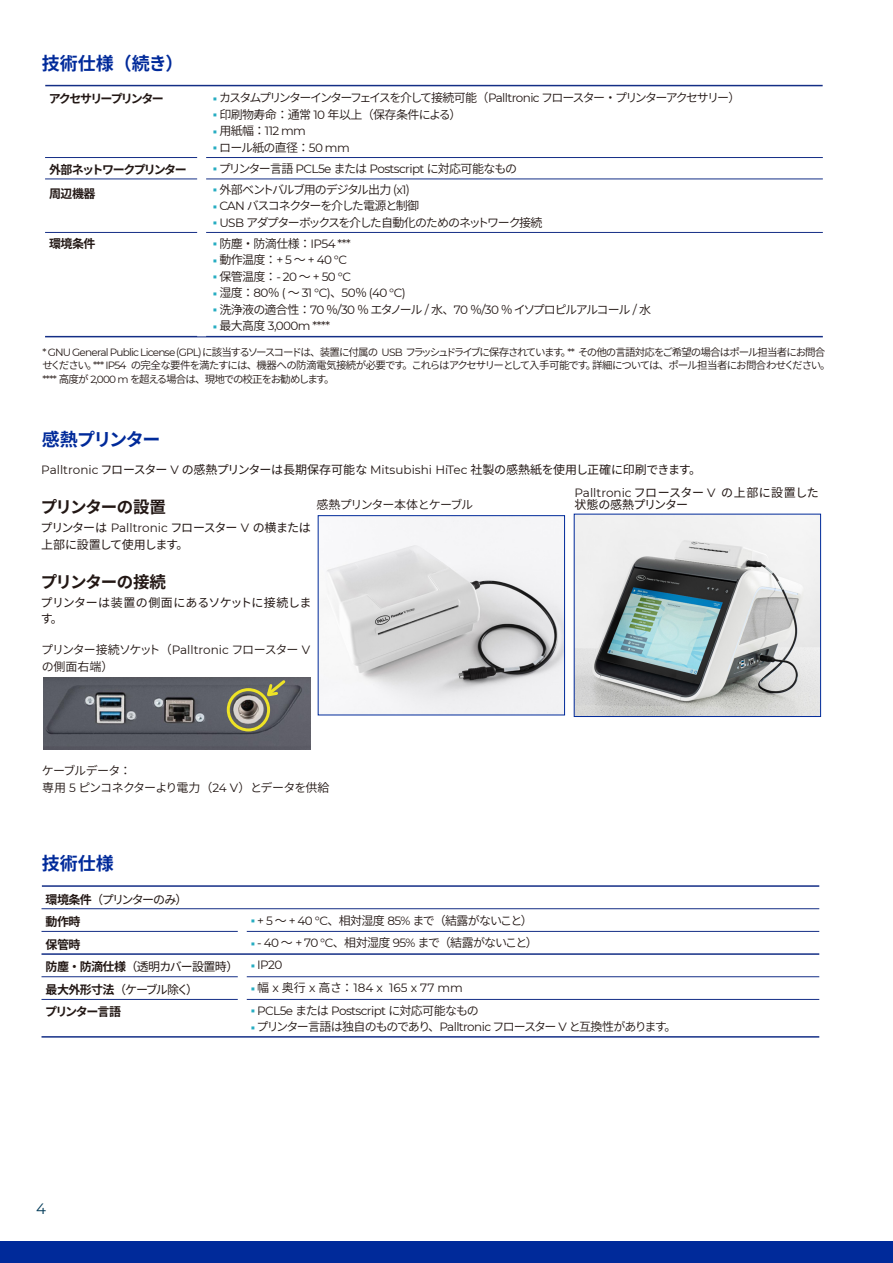
<style>
.page{position:relative;width:893px;height:1263px;background:#fff}
.page>*{position:absolute;margin:0;border:0;box-sizing:border-box;transform-origin:0 0}
.t1{font:700 18px "Source Han Sans JP";color:#002a9a}
.t2{font:700 18px "Source Han Sans JP";letter-spacing:-.07em;color:#002a9a}
.t3{font:700 16.5px "Source Han Sans JP";letter-spacing:-.07em;color:#221714}
.t4{font:15px "Montserrat";color:#003a58}
.t5{font:12px "Source Han Sans JP";letter-spacing:-.105em;color:#221714}
.t6{font:12px/16.5px "Source Han Sans JP";letter-spacing:-.025em;color:#221714}
.t7{font:12px "Montserrat";letter-spacing:-.05em;color:#221714}
.t8{font:700 12px/22.5px "Source Han Sans JP";letter-spacing:-.06em;color:#221714}
.t9{font:12px "Source Han Sans JP";letter-spacing:-.06em;color:#221714}
.t10{font:12px "Source Han Sans JP";letter-spacing:-.145em;color:#221714}
.t11{font:12px/16.5px "Source Han Sans";letter-spacing:-.085em;color:#221714}
.t12{font:12px/16.5px "Source Han Sans JP";letter-spacing:-.08em;color:#221714}
.t13{font:12px "Source Han Sans JP";letter-spacing:-.075em;color:#221714}
.t14{font:12px/16.5px "Source Han Sans";letter-spacing:-.065em;color:#221714}
.t15{font:12px "Source Han Sans JP";letter-spacing:-.05em;color:#221714}
.t16{font:700 12px/24.2px "Source Han Sans JP";letter-spacing:-.12em;color:#221714}
.t17{font:12px "Montserrat";color:#221714}
.t18{font:12px "Source Han Sans JP";letter-spacing:-.065em;color:#221714}
.t19{font:700 12px "Source Han Sans JP";letter-spacing:-.145em;color:#221714}
.t20{font:10.5px/13.5px "Source Han Sans JP";letter-spacing:-.095em;color:#221714}
.s1{font-family:"Montserrat";font-size:7.5px;color:#27adc2}
.s2{font-family:"Montserrat"}
.s3{font-size:7.5px;color:#27adc2}
.s4{font-family:"Source Han Sans JP"}
.s5{font-weight:400}
</style>
<div class="page">
<div style="left:0;top:1241px;width:893px;height:22px;background:#002a9a"></div>
<hr style="left:45px;top:85px;width:778px;height:1px;background:#142e86">
<hr style="left:45px;top:157px;width:778px;height:1px;background:#142e86">
<hr style="left:45px;top:179px;width:778px;height:1px;background:#142e86">
<hr style="left:45px;top:232px;width:778px;height:1px;background:#142e86">
<hr style="left:45px;top:336px;width:778px;height:1px;background:#142e86">
<div style="left:197px;top:94px;width:9px;height:242px;background:#fff"></div>
<img style="left:323px;top:517px;width:240px;height:196px">
<img style="left:576px;top:516px;width:243px;height:199px">
<img style="left:43px;top:678px;width:268px;height:71px">
<div style="left:318px;top:515px;width:247px;height:200px;border:1px solid #002a9a"></div>
<div style="left:574px;top:514px;width:247px;height:203px;border:1px solid #002a9a"></div>
<div style="left:227px;top:688px;width:43px;height:43px;border:3px solid #eee326;border-radius:50%"></div>
<svg style="left:263px;top:677px;width:25px;height:25px"></svg>
<hr style="left:42px;top:885px;width:777px;height:2px;background:#142e86">
<hr style="left:42px;top:908px;width:777px;height:1px;background:#142e86">
<hr style="left:42px;top:931px;width:777px;height:1px;background:#142e86">
<hr style="left:42px;top:976px;width:777px;height:1px;background:#142e86">
<hr style="left:42px;top:953px;width:777px;height:2px;background:#142e86">
<div style="left:238px;top:917px;width:9px;height:32px;background:#fff"></div>
<hr style="left:42px;top:999px;width:777px;height:1px;background:#142e86">
<hr style="left:42px;top:1036px;width:777px;height:1px;background:#142e86">
<div style="left:238px;top:967px;width:9px;height:48px;background:#fff"></div>
<h1 class="t1" style="left:42px;top:53px;width:143px">技術仕様（続き）</h1>
<p class="t19" style="left:49px;top:92px;width:117px">アクセサリープリンター</p>
<p class="t16" style="left:49px;top:158px;width:139px">外部ネットワークプリンター周辺機器</p>
<p class="t16" style="left:49px;top:232px;width:48px">環境条件</p>
<p class="t10" style="left:213px;top:91px;width:529px"><span class="s1">■</span> カスタムプリンターインターフェイスを介して接続可能（<span class="s2">Palltronic</span> フロースター・プリンターアクセサリー）</p>
<p class="t15" style="left:213px;top:108px;width:250px"><span class="s1">■</span> 印刷物寿命：通常 <span class="s2">10</span> 年以上（保存条件による）</p>
<p class="t7" style="left:213px;top:123px;width:95px"><span class="s3">■</span> <span class="s4">用紙幅：</span>112 mm</p>
<p class="t18" style="left:213px;top:141px;width:138px"><span class="s1">■</span> ロール紙の直径：<span class="s2">50 mm</span></p>
<p class="t13" style="left:213px;top:162px;width:306px"><span class="s1">■</span> プリンター言語 <span class="s2">PCL5e</span> または <span class="s2">Postscript</span> に対応可能なもの</p>
<p class="t5" style="left:213px;top:182px;width:199px"><span class="s1">■</span> 外部ベントバルブ用のデジタル出力 (<span class="s2">x1</span>)</p>
<p class="t5" style="left:213px;top:199px;width:208px"><span class="s1">■</span> <span class="s2">CAN</span> バスコネクターを介した電源と制御</p>
<p class="t5" style="left:213px;top:215px;width:331px"><span class="s1">■</span> <span class="s2">USB</span> アダプターボックスを介した自動化のためのネットワーク接続</p>
<p class="t5" style="left:213px;top:236px;width:139px"><span class="s1">■</span> 防塵・防滴仕様：<span class="s2">IP54 ***</span></p>
<p class="t7" style="left:213px;top:252px;width:136px"><span class="s3">■</span> <span class="s4">動作温度：</span>+ 5 <span class="s4">～</span> + 40 °C</p>
<p class="t7" style="left:213px;top:268px;width:140px"><span class="s3">■</span> <span class="s4">保管温度：</span>- 20 <span class="s4">～</span> + 50 °C</p>
<p class="t7" style="left:213px;top:285px;width:194px"><span class="s3">■</span> <span class="s4">湿度：</span>80<span class="s4">％</span> ( <span class="s4">～</span> 31 °C)<span class="s4">、</span>50<span class="s4">％</span> (40 °C)</p>
<p class="t5" style="left:213px;top:302px;width:440px"><span class="s1">■</span> 洗浄液の適合性：<span class="s2">70</span> ％<span class="s2">/30</span> ％ エタノール <span class="s2">/</span> 水、<span class="s2">70</span> ％<span class="s2">/30</span> ％ イソプロピルアルコール <span class="s2">/</span> 水</p>
<p class="t7" style="left:213px;top:318px;width:119px"><span class="s3">■</span> <span class="s4">最大高度</span> 3,000m ****</p>
<p class="t20" style="left:42px;top:346px;width:790px"><span class="s2">* GNU General Public License</span> (<span class="s2">GPL</span>) に該当するソースコードは、装置に付属の <span class="s2">USB</span> フラッシュドライブに保存されています。<span class="s2">**</span> その他の言語対応をご希望の場合はポール担当者にお問合せください。<span class="s2">*** IP54</span> の完全な要件を満たすには、機器への防滴電気接続が必要です。これらはアクセサリーとして入手可能です。詳細については、ポール担当者にお問合わせください。<span class="s2">****</span> 高度が <span class="s2">2,000 m</span> を超える場合は、現地での校正をお勧めします。</p>
<h1 class="t2" style="left:42px;top:429px;width:120px">感熱プリンター</h1>
<p class="t6" style="left:41px;top:461px;width:661px"><span class="s2">Palltronic</span> フロースター <span class="s2">V</span> の感熱プリンターは長期保存可能な <span class="s2">Mitsubishi HiTec</span> 社製の感熱紙を使用し正確に印刷できます。</p>
<p class="t11" style="left:316px;top:497px;width:158px">感熱プリンター本体とケーブル</p>
<p class="t6" style="left:574px;top:487px;width:246px;line-height:12px"><span class="s2">Palltronic</span> フロースター <span class="s2">V</span> の上部に設置した状態の感熱プリンター</p>
<h2 class="t3" style="left:41px;top:498px;width:127px">プリンターの設置</h2>
<p class="t12" style="left:41px;top:520px;width:272px">プリンターは <span class="s2">Palltronic</span> フロースター <span class="s2">V</span> の横または上部に設置して使用します。</p>
<h2 class="t3" style="left:41px;top:573px;width:127px">プリンターの接続</h2>
<p class="t6" style="left:41px;top:594px;width:272px">プリンターは装置の側面にあるソケットに接続します。</p>
<p class="t11" style="left:41px;top:642px;width:270px">プリンター接続ソケット（<span class="s2">Palltronic</span> フロースター <span class="s2">V</span>の側面右端）</p>
<p class="t14" style="left:42px;top:763px;width:289px">ケーブルデータ：<br>専用 <span class="s2">5</span> ピンコネクターより電力（<span class="s2">24 V</span>）とデータを供給</p>
<h1 class="t1" style="left:42px;top:853px;width:73px">技術仕様</h1>
<p class="t8" style="left:45px;top:888px;width:195px">環境条件<span class="s5">（プリンターのみ）<br></span>動作時<br>保管時<br>防塵・防滴仕様<span class="s5">（透明カバー設置時）</span>最大外形寸法<span class="s5">（ケーブル除く）<br></span>プリンター言語</p>
<p class="t9" style="left:251px;top:913px;width:283px"><span class="s1">■</span> <span class="s2">+ 5</span> ～ <span class="s2">+ 40 °C</span>、相対湿度 <span class="s2">85%</span> まで（結露がないこと）</p>
<p class="t9" style="left:251px;top:936px;width:289px"><span class="s1">■</span> <span class="s2">- 40</span> ～ <span class="s2">+ 70 °C</span>、相対湿度 <span class="s2">95%</span> まで（結露がないこと）</p>
<p class="t7" style="left:251px;top:957px;width:33px"><span class="s3">■</span> IP20</p>
<p class="t17" style="left:251px;top:980px;width:214px"><span class="s3">■</span> <span class="s4">幅</span> x <span class="s4">奥行</span> x <span class="s4">高さ：</span> 184 x 165 x 77 mm</p>
<p class="t7" style="left:251px;top:1002px;width:230px"><span class="s3">■</span> PCL5e <span class="s4">または</span> Postscript <span class="s4">に対応可能なもの</span></p>
<p class="t5" style="left:251px;top:1020px;width:427px"><span class="s1">■</span> プリンター言語は独自のものであり、<span class="s2">Palltronic</span> フロースター <span class="s2">V</span> と互換性があります。</p>
<h3 class="t4" style="left:36px;top:1198px;width:11px">4</h3>
</div>
